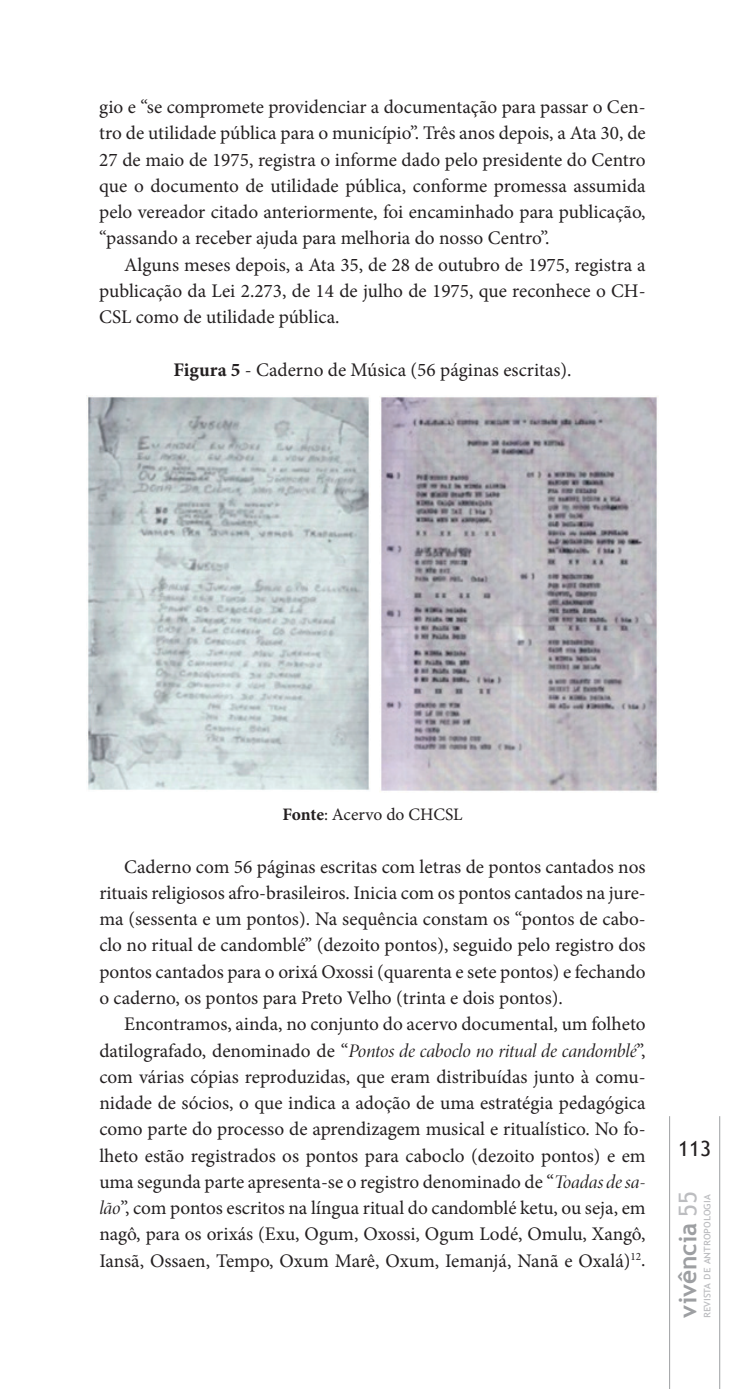
<style>
.page{position:relative;width:745px;height:1389px;background:#fff}
.page>*{position:absolute;margin:0;border:0;box-sizing:border-box;transform-origin:0 0}
.t1{font:700 24.5px "Trebuchet MS";color:#9d9fa2}
.t2{font:21px "Trebuchet MS";color:#231f20}
.t3{font:19.25px/26.2px "Minion Pro";color:#231f20;text-align:justify}
.t4{font:19.25px "Minion Pro It Disp";letter-spacing:-.01em;color:#231f20}
.t5{font:17.5px "Minion Pro";color:#231f20}
.t6{font:11.55px "Trebuchet MS";color:#bcbdc0}
.s1{font-weight:700}
.s2{font-family:"Minion Pro"}
.s3{font-family:"Minion Pro It Disp"}
.s4{font-weight:400;color:#bcbdc0}
</style>
<div class="page">
<hr style="left:718px;top:1116px;width:1px;height:273px;background:#9d9fa2">
<hr style="left:668px;top:1116px;width:1px;height:273px;background:#9d9fa2">
<img style="left:87px;top:396px;width:283px;height:394px">
<img style="left:381px;top:396px;width:277px;height:395px">
<p class="t3" style="left:99px;top:94px;width:547px">gio e “se compromete providenciar a documentação para passar o Cen&shy;tro de utilidade pública para o município”. Três anos depois, a Ata 30, de 27 de maio de 1975, registra o informe dado pelo presidente do Centro que o documento de utilidade pública, conforme promessa assumida pelo vereador citado anteriormente, foi encaminhado para publicação, “passando a receber ajuda para melhoria do nosso Centro”.</p>
<p class="t3" style="left:99px;top:252px;width:547px;text-indent:25px">Alguns meses depois, a Ata 35, de 28 de outubro de 1975, registra a publicação da Lei 2.273, de 14 de julho de 1975, que reconhece o CH-CSL como de utilidade pública.</p>
<p class="t3" style="left:173px;top:357px;width:399px"><span class="s1">Figura 5</span> - Caderno de Música (56 páginas escritas).</p>
<p class="t5" style="left:282px;top:803px;width:181px"><span class="s1">Fonte</span>: Acervo do CHCSL</p>
<p class="t3" style="left:99px;top:854px;width:547px;text-indent:25px">Caderno com 56 páginas escritas com letras de pontos cantados nos rituais religiosos afro-brasileiros. Inicia com os pontos cantados na jure&shy;ma (sessenta e um pontos). Na sequência constam os “pontos de cabo&shy;clo no ritual de candomblé” (dezoito pontos), seguido pelo registro dos pontos cantados para o orixá Oxossi (quarenta e sete pontos) e fechando o caderno, os pontos para Preto Velho (trinta e dois pontos).</p>
<p class="t3" style="left:124px;top:1011px;width:522px">Encontramos, ainda, no conjunto do acervo documental, um folheto</p>
<p class="t4" style="left:99px;top:1039px;width:547px"><span class="s2">datilografado, denominado de “</span>Pontos de caboclo no ritual de candomblé<span class="s2">”,</span></p>
<p class="t3" style="left:99px;top:1064px;width:547px">com várias cópias reproduzidas, que eram distribuídas junto à comu&shy;nidade de sócios, o que indica a adoção de uma estratégia pedagógica como parte do processo de aprendizagem musical e ritualístico. No fo&shy;lheto estão registrados os pontos para caboclo (dezoito pontos) e em uma segunda parte apresenta-se o registro denominado de “<span class="s3">Toadas de sa&shy;lão</span>”, com pontos escritos na língua ritual do candomblé ketu, ou seja, em nagô, para os orixás (Exu, Ogum, Oxossi, Ogum Lodé, Omulu, Xangô, Iansã, Ossaen, Tempo, Oxum Marê, Oxum, Iemanjá, Nanã e Oxalá)<sup>12</sup>.</p>
<p class="t2" style="left:677px;top:1136px;width:35px">113</p>
<p class="t1" style="left:672px;top:1318px;width:128px;rotate:-90deg">vivência <span class="s4">55</span></p>
<p class="t6" style="left:698px;top:1318px;width:125px;rotate:-90deg">revista de antropologia</p>
</div>
